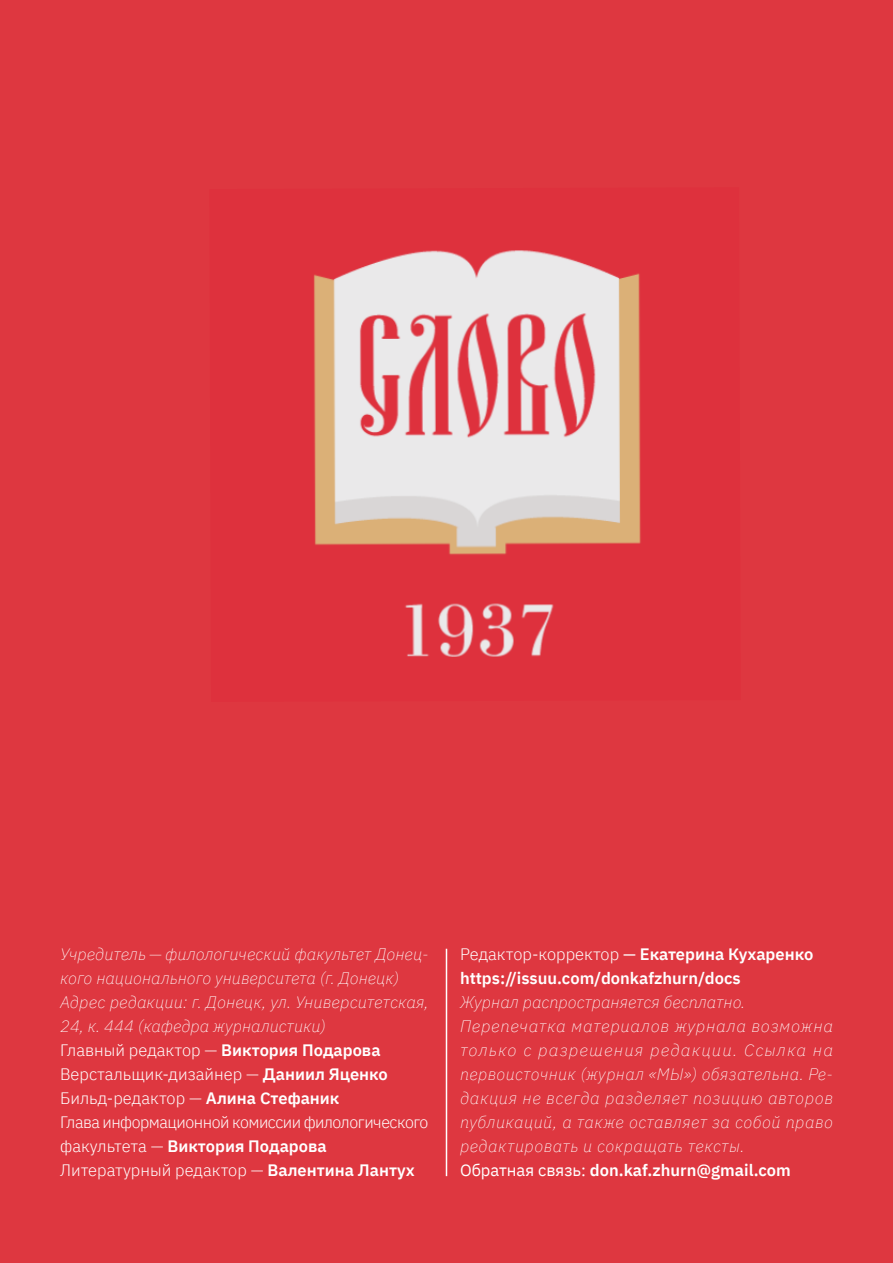
<style>
.page{position:relative;width:893px;height:1263px;background:#de3740}
.page>*{position:absolute;margin:0;border:0;box-sizing:border-box;transform-origin:0 0}
.Лид{font:italic 200 16.5px/24px "IBM Plex Sans";color:#fff}
.Лид-2{font:300 16.5px "IBM Plex Sans";color:#fff}
.Лид-3{font:600 16.5px "IBM Plex Sans";color:#fff}
.Лид-4{font:300 16.5px/24px "IBM Plex Sans";letter-spacing:-.03em;color:#fff}
.s1{font-weight:600}
.s2{font-weight:400}
</style>
<div class="page">
<hr style="left:446px;top:949px;width:1px;height:227px;background:#fff">
<img style="left:314px;top:250px;width:327px;height:407px">
<p class="Лид" style="left:60px;top:941px;width:370px">Учредитель — филологический факультет Донец&shy;кого национального университета (г. Донецк)</p>
<p class="Лид" style="left:60px;top:989px;width:370px">Адрес редакции: г. Донецк, ул. Университетская,<br>24, к. 444 (кафедра журналистики)</p>
<p class="Лид-2" style="left:60px;top:1038px;width:322px">Главный редактор — <span class="s1">Виктория Подарова</span></p>
<p class="Лид-2" style="left:60px;top:1062px;width:329px">Верстальщик-дизайнер — <span class="s1">Даниил Яценко</span></p>
<p class="Лид-2" style="left:60px;top:1086px;width:281px">Бильд-редактор — <span class="s1">Алина Стефаник</span></p>
<p class="Лид-4" style="left:60px;top:1109px;width:370px">Глава информационной комиссии филологического факультета — <span class="s1">Виктория Подарова</span></p>
<p class="Лид-2" style="left:60px;top:1158px;width:356px">Литературный редактор — <span class="s1">Валентина Лантух</span></p>
<p class="Лид-2" style="left:460px;top:942px;width:355px">Редактор-корректор <span class="s2">—</span> <span class="s1">Екатерина Кухаренко</span></p>
<p class="Лид-3" style="left:460px;top:965px;width:282px">https://issuu.com/donkafzhurn/docs</p>
<p class="Лид" style="left:460px;top:989px;width:287px">Журнал распространяется бесплатно.</p>
<p class="Лид" style="left:460px;top:1013px;width:375px;text-align:justify">Перепечатка материалов журнала возможна только с разрешения редакции. Ссылка на первоисточник (журнал «МЫ») обязательна. Ре&shy;дакция не всегда разделяет позицию авторов публикаций, а также оставляет за собой право редактировать и сокращать тексты.</p>
<p class="Лид-3" style="left:460px;top:1157px;width:332px"><span class="s2">Обратная связь:</span> don.kaf.zhurn@gmail.com</p>
</div>
